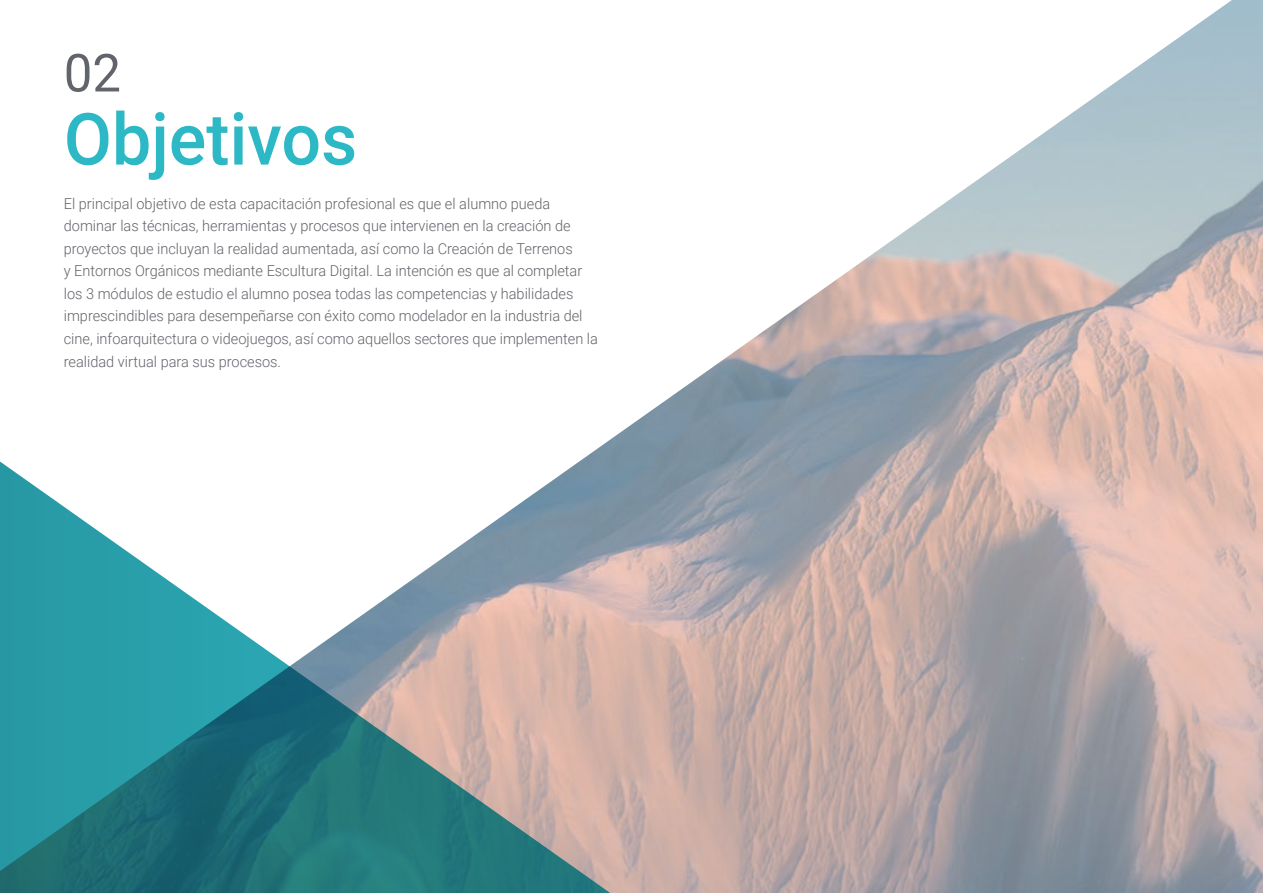
<style>
.page{position:relative;width:1263px;height:893px;background:#fff}
.page>*{position:absolute;margin:0;border:0;box-sizing:border-box;transform-origin:0 0}
.t1{font:500 72px "Roboto";color:#2db8c5}
.t2{font:52.5px "Roboto";color:#61646a}
.t3{font:300 15px/22.5px "Roboto";color:#61646a}
</style>
<div class="page">
<img style="left:601px;top:0;width:662px;height:893px">
<svg style="left:0;top:446px;width:640px;height:447px"></svg>
<h2 class="t2" style="left:64px;top:36px;width:59px">02</h2>
<h1 class="t1" style="left:64px;top:89px;width:295px">Objetivos</h1>
<p class="t3" style="left:64px;top:192px;width:536px">El principal objetivo de esta capacitación profesional es que el alumno pueda dominar las técnicas, herramientas y procesos que intervienen en la creación de proyectos que incluyan la realidad aumentada, así como la Creación de Terrenos<br>y Entornos Orgánicos mediante Escultura Digital. La intención es que al completar los 3 módulos de estudio el alumno posea todas las competencias y habilidades imprescindibles para desempeñarse con éxito como modelador en la industria del cine, infoarquitectura o videojuegos, así como aquellos sectores que implementen la realidad virtual para sus procesos.</p>
</div>
